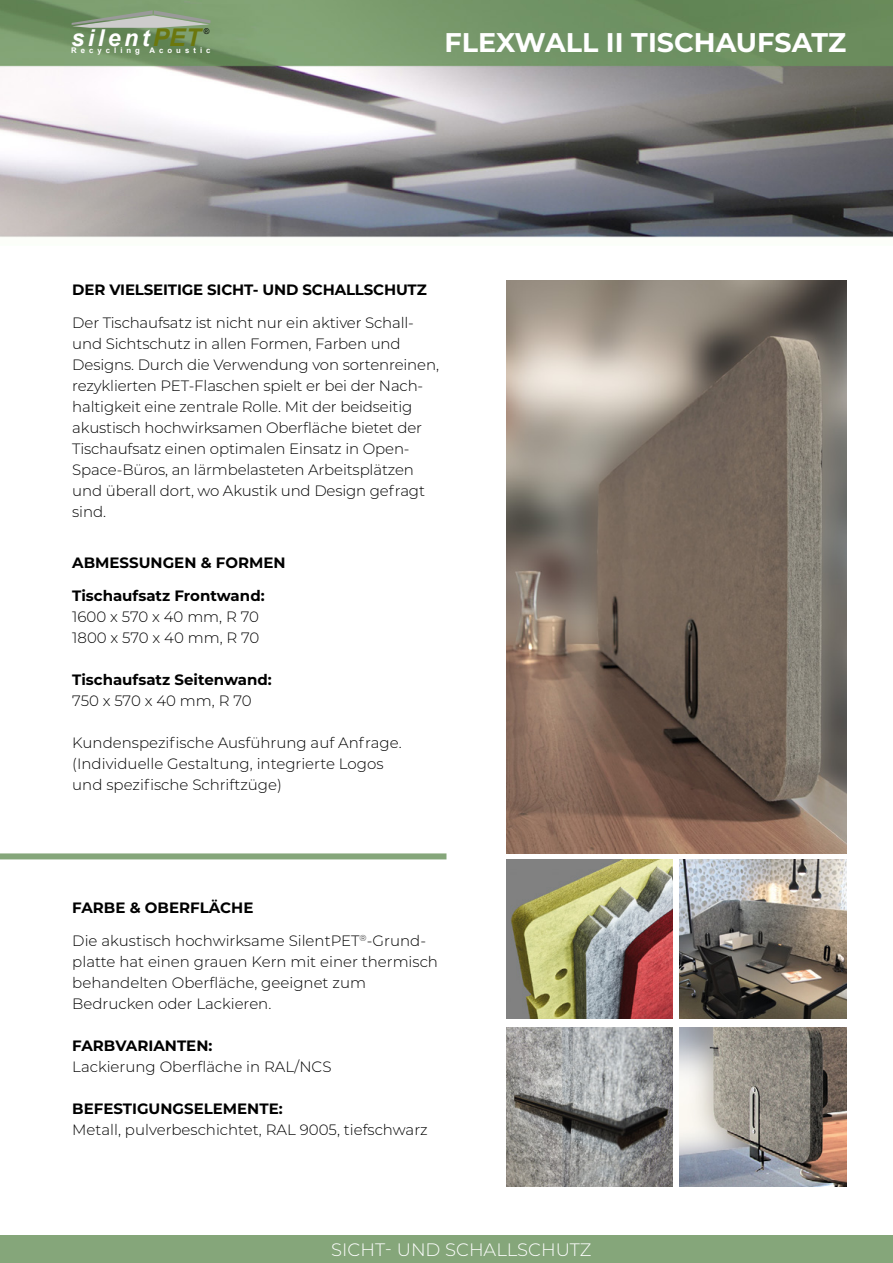
<style>
.page{position:relative;width:893px;height:1263px;background:#fff}
.page>*{position:absolute;margin:0;border:0;box-sizing:border-box;transform-origin:0 0}
.t1{font:700 27px "Montserrat";color:#fff}
.t2{font:italic 700 23.25px "Arial";letter-spacing:.15em;color:#fff}
.t3{font:300 18px "Montserrat";color:#fff}
.t4{font:300 15px/21px "Montserrat";letter-spacing:-.01em;color:#000}
.t5{font:700 15px "Montserrat";color:#000}
.t6{font:italic 7.95px "Arial";color:#000}
.t7{font:700 7.8px "Arial";letter-spacing:.52em;color:#fff}
.s1{font-size:24.45px;color:#6b770d}
</style>
<div class="page">
<img style="left:0;top:0;width:893px;height:238px">
<div style="left:0;top:1235px;width:893px;height:28px;background:#85a67a"></div>
<div style="left:0;top:853px;width:446px;height:6px;background:#85a67a"></div>
<img style="left:506px;top:281px;width:340px;height:572px">
<img style="left:506px;top:859px;width:167px;height:159px">
<img style="left:679px;top:859px;width:167px;height:159px">
<img style="left:506px;top:1027px;width:167px;height:159px">
<img style="left:679px;top:1027px;width:167px;height:159px">
<img style="left:72px;top:10px;width:138px;height:18px">
<h2 class="t2" style="left:71px;top:22px;width:131px">silent<span class="s1">PET</span></h2>
<p class="t6" style="left:204px;top:26px;width:7px">®</p>
<p class="t7" style="left:71px;top:45px;width:141px">Recycling Acoustic</p>
<h1 class="t1" style="left:445px;top:23px;width:403px">FLEXWALL II TISCHAUFSATZ</h1>
<p class="t5" style="left:72px;top:278px;width:356px">DER VIELSEITIGE SICHT- UND SCHALLSCHUTZ</p>
<p class="t4" style="left:72px;top:311px;width:368px">Der Tischaufsatz ist nicht nur ein aktiver Schall&shy;und Sichtschutz in allen Formen, Farben und Designs. Durch die Verwendung von sortenreinen, rezyklierten PET-Flaschen spielt er bei der Nach&shy;haltigkeit eine zentrale Rolle. Mit der beidseitig akustisch hochwirksamen Oberfläche bietet der Tischaufsatz einen optimalen Einsatz in Open-Space-Büros, an lärmbelasteten Arbeitsplätzen und überall dort, wo Akustik und Design gefragt sind.</p>
<p class="t5" style="left:72px;top:552px;width:215px">ABMESSUNGEN &amp; FORMEN</p>
<p class="t5" style="left:72px;top:585px;width:194px">Tischaufsatz Frontwand:</p>
<p class="t4" style="left:72px;top:606px;width:189px">1600 x 570 x 40 mm, R 70<br>1800 x 570 x 40 mm, R 70</p>
<p class="t5" style="left:72px;top:669px;width:201px">Tischaufsatz Seitenwand:</p>
<p class="t4" style="left:72px;top:690px;width:181px">750 x 570 x 40 mm, R 70</p>
<p class="t4" style="left:72px;top:732px;width:331px">Kundenspezifische Ausführung auf Anfrage. (Individuelle Gestaltung, integrierte Logos und spezifische Schriftzüge)</p>
<p class="t5" style="left:72px;top:897px;width:183px">FARBE &amp; OBERFLÄCHE</p>
<p class="t4" style="left:72px;top:929px;width:367px">Die akustisch hochwirksame SilentPET<sup>®</sup>-Grund&shy;platte hat einen grauen Kern mit einer thermisch behandelten Oberfläche, geeignet zum Bedrucken oder Lackieren.</p>
<p class="t5" style="left:72px;top:1035px;width:142px">FARBVARIANTEN:</p>
<p class="t4" style="left:72px;top:1055px;width:261px">Lackierung Oberfläche in RAL/NCS</p>
<p class="t5" style="left:72px;top:1098px;width:212px">BEFESTIGUNGSELEMENTE:</p>
<p class="t4" style="left:72px;top:1118px;width:357px">Metall, pulverbeschichtet, RAL 9005, tiefschwarz</p>
<p class="t3" style="left:331px;top:1237px;width:262px">SICHT- UND SCHALLSCHUTZ</p>
</div>
